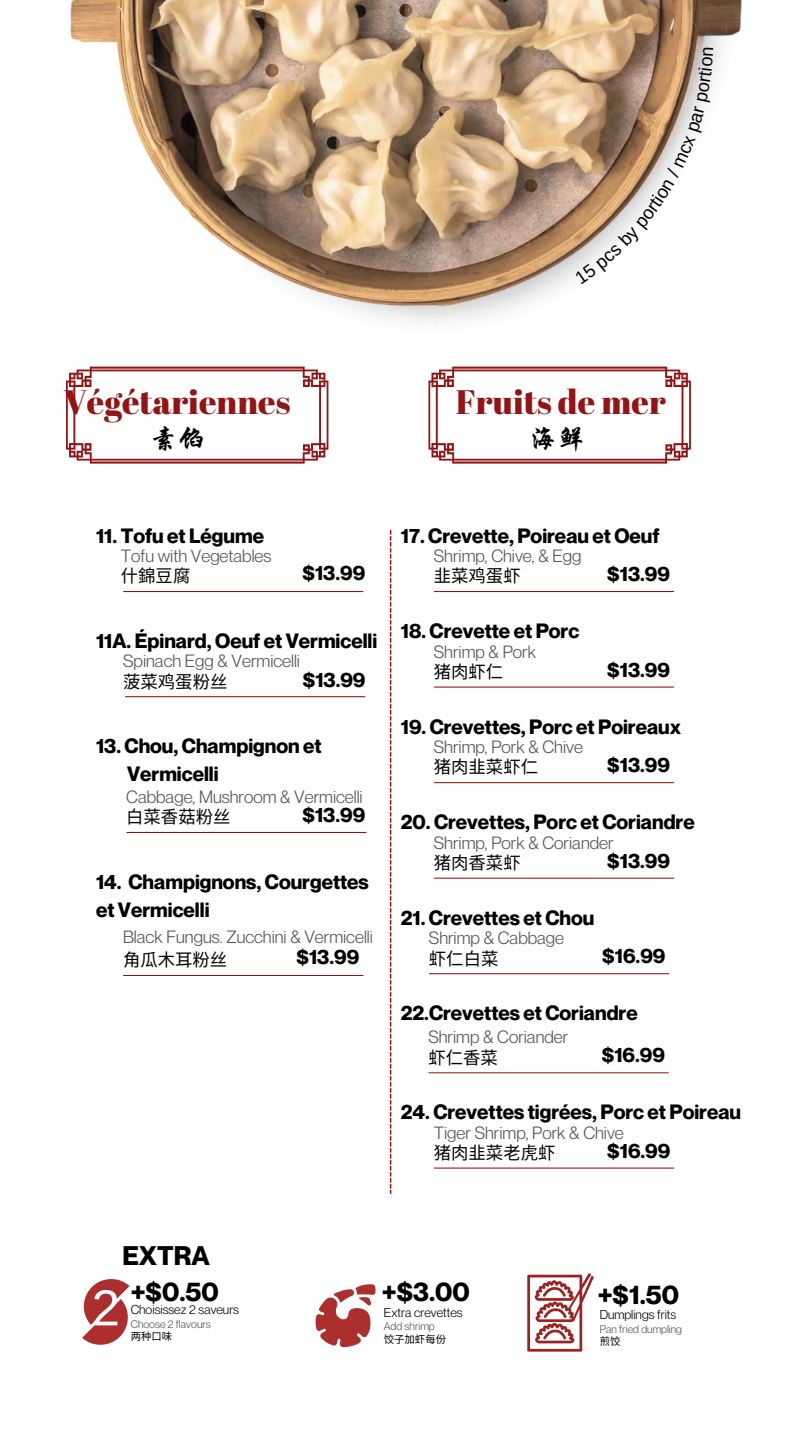
<style>
.page{position:relative;width:810px;height:1440px;background:#fff}
.page>*{position:absolute;margin:0;border:0;box-sizing:border-box;transform-origin:0 0}
.t1{font:50.8px "Arimo";color:#fff}
.t2{font:33.9px "Abril Fatface";color:#921414}
.t3{font:28.2px "Hellofont ID Qing Hua Xing Kai";color:#000}
.t4{font:700 26.4px "Neue Montreal";color:#000}
.t5{font:700 20.3px/28.2px "Neue Montreal";color:#000}
.t6{font:17.4px "Neue Montreal";color:#545454}
.t7{font:17.4px "Noto Sans CJ Ksc";color:#000}
.t8{font:12.6px "Neue Montreal";color:#000}
.t9{font:10.8px "Neue Montreal";color:#545454}
.t10{font:10.4px "Noto Sans CJ Ksc";color:#000}
</style>
<div class="page">
<hr style="left:125px;top:696px;width:240px;height:1px;background:#921414">
<hr style="left:123px;top:975px;width:240px;height:1px;background:#921414">
<hr style="left:124px;top:591px;width:239px;height:1px;background:#921414">
<hr style="left:127px;top:832px;width:239px;height:1px;background:#921414">
<svg style="left:66px;top:369px;width:262px;height:94px"></svg>
<hr style="left:434px;top:591px;width:240px;height:1px;background:#921414">
<hr style="left:434px;top:687px;width:240px;height:1px;background:#921414">
<hr style="left:434px;top:782px;width:240px;height:1px;background:#921414">
<hr style="left:434px;top:878px;width:240px;height:1px;background:#921414">
<hr style="left:429px;top:973px;width:240px;height:1px;background:#921414">
<hr style="left:429px;top:1072px;width:239px;height:1px;background:#921414">
<hr style="left:434px;top:1168px;width:240px;height:1px;background:#921414">
<svg style="left:390px;top:530px;width:1px;height:664px"></svg>
<svg style="left:428px;top:408px;width:263px;height:55px"></svg>
<svg style="left:82px;top:1279px;width:48px;height:66px"></svg>
<svg style="left:315px;top:1284px;width:60px;height:63px"></svg>
<svg style="left:527px;top:1273px;width:67px;height:79px"></svg>
<img style="left:83px;top:366px;width:608px;height:42px">
<img style="left:70px;top:0;width:672px;height:322px">
<svg style="left:575px;top:48px;width:138px;height:236px"></svg>
<p class="t2" style="left:64px;top:378px;width:228px">Végétariennes</p>
<p class="t3" style="left:150px;top:420px;width:58px">素馅</p>
<p class="t2" style="left:456px;top:378px;width:211px">Fruits de mer</p>
<p class="t3" style="left:530px;top:420px;width:58px">海鲜</p>
<h1 class="t5" style="left:96px;top:521px;width:170px">11. Tofu et Légume</h1>
<h2 class="t6" style="left:121px;top:545px;width:152px">Tofu with Vegetables</h2>
<p class="t7" style="left:121px;top:562px;width:71px">什錦豆腐</p>
<p class="t5" style="left:302px;top:559px;width:64px">$13.99</p>
<p class="t5" style="left:96px;top:626px;width:283px">11A. Épinard, Oeuf et Vermicelli</p>
<p class="t6" style="left:123px;top:650px;width:178px">Spinach Egg &amp; Vermicelli</p>
<p class="t7" style="left:123px;top:667px;width:106px">菠菜鸡蛋粉丝</p>
<p class="t5" style="left:303px;top:666px;width:64px">$13.99</p>
<h4 class="t5" style="left:127px;top:731px;width:196px;text-indent:-31px">13. Chou, Champignon et<br>Vermicelli</h4>
<p class="t6" style="left:126px;top:786px;width:238px">Cabbage, Mushroom &amp; Vermicelli</p>
<p class="t7" style="left:126px;top:803px;width:106px">白菜香菇粉丝</p>
<p class="t5" style="left:302px;top:800px;width:64px">$13.99</p>
<p class="t5" style="left:96px;top:867px;width:274px">14. Champignons, Courgettes et Vermicelli</p>
<p class="t6" style="left:123px;top:926px;width:251px">Black Fungus. Zucchini &amp; Vermicelli</p>
<p class="t7" style="left:123px;top:945px;width:106px">角瓜木耳粉丝</p>
<p class="t5" style="left:296px;top:943px;width:64px">$13.99</p>
<p class="t5" style="left:401px;top:521px;width:260px">17. Crevette, Poireau et Oeuf</p>
<p class="t6" style="left:434px;top:545px;width:149px">Shrimp, Chive, &amp; Egg</p>
<p class="t7" style="left:434px;top:562px;width:88px">韭菜鸡蛋虾</p>
<p class="t5" style="left:607px;top:559px;width:64px">$13.99</p>
<h3 class="t5" style="left:401px;top:617px;width:180px">18. Crevette et Porc</h3>
<p class="t6" style="left:434px;top:641px;width:104px">Shrimp &amp; Pork</p>
<p class="t7" style="left:434px;top:658px;width:71px">猪肉虾仁</p>
<p class="t5" style="left:607px;top:655px;width:64px">$13.99</p>
<h3 class="t5" style="left:401px;top:712px;width:282px">19. Crevettes, Porc et Poireaux</h3>
<p class="t6" style="left:434px;top:736px;width:151px">Shrimp, Pork &amp; Chive</p>
<p class="t7" style="left:434px;top:753px;width:106px">猪肉韭菜虾仁</p>
<p class="t5" style="left:607px;top:750px;width:64px">$13.99</p>
<p class="t5" style="left:401px;top:808px;width:295px">20. Crevettes, Porc et Coriandre</p>
<p class="t6" style="left:434px;top:832px;width:181px">Shrimp, Pork &amp; Coriander</p>
<p class="t7" style="left:434px;top:849px;width:88px">猪肉香菜虾</p>
<p class="t5" style="left:607px;top:846px;width:64px">$13.99</p>
<h3 class="t5" style="left:401px;top:903px;width:195px">21. Crevettes et Chou</h3>
<p class="t6" style="left:429px;top:927px;width:137px">Shrimp &amp; Cabbage</p>
<p class="t7" style="left:429px;top:944px;width:71px">虾仁白菜</p>
<h3 class="t5" style="left:602px;top:942px;width:65px">$16.99</h3>
<h3 class="t5" style="left:401px;top:999px;width:238px">22.Crevettes et Coriandre</h3>
<p class="t6" style="left:428px;top:1026px;width:141px">Shrimp &amp; Coriander</p>
<p class="t7" style="left:428px;top:1043px;width:71px">虾仁香菜</p>
<p class="t5" style="left:602px;top:1041px;width:65px">$16.99</p>
<p class="t5" style="left:401px;top:1098px;width:342px">24. Crevettes tigrées, Porc et Poireau</p>
<p class="t6" style="left:434px;top:1122px;width:192px">Tiger Shrimp, Pork &amp; Chive</p>
<p class="t7" style="left:434px;top:1139px;width:123px">猪肉韭菜老虎虾</p>
<p class="t5" style="left:607px;top:1136px;width:65px">$16.99</p>
<p class="t4" style="left:122px;top:1239px;width:89px">EXTRA</p>
<h3 class="t1" style="left:92px;top:1279px;width:30px">2</h3>
<p class="t4" style="left:131px;top:1276px;width:89px">+$0.50</p>
<p class="t8" style="left:131px;top:1302px;width:110px">Choisissez 2 saveurs</p>
<p class="t9" style="left:131px;top:1317px;width:82px">Choose 2 flavours</p>
<p class="t10" style="left:131px;top:1328px;width:43px">两种口味</p>
<h5 class="t4" style="left:382px;top:1276px;width:89px">+$3.00</h5>
<p class="t8" style="left:384px;top:1305px;width:80px">Extra crevettes</p>
<p class="t9" style="left:384px;top:1320px;width:52px">Add shrimp</p>
<h6 class="t10" style="left:384px;top:1330px;width:64px">饺子加虾每份</h6>
<p class="t4" style="left:598px;top:1278px;width:83px">+$1.50</p>
<p class="t8" style="left:600px;top:1307px;width:78px">Dumplings frits</p>
<p class="t9" style="left:600px;top:1322px;width:84px">Pan fried dumpling</p>
<h6 class="t10" style="left:600px;top:1333px;width:22px">煎饺</h6>
</div>
